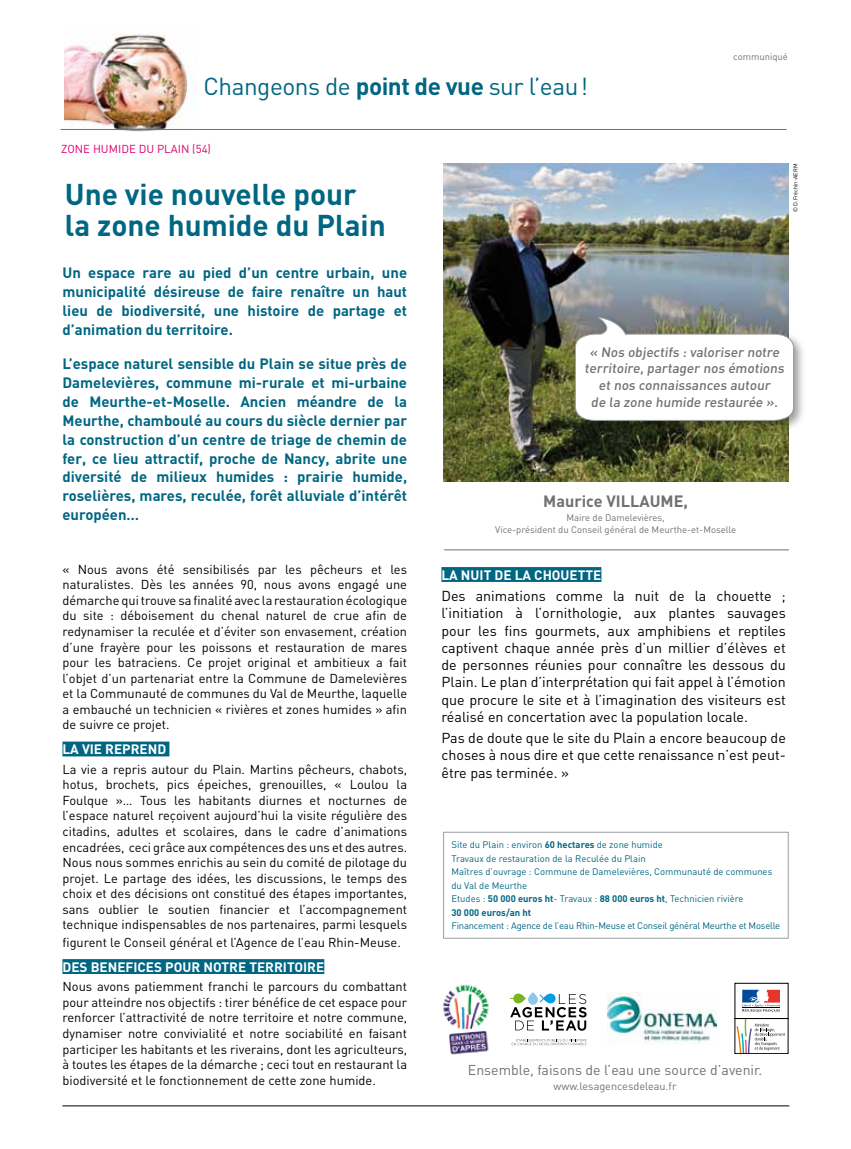
<style>
.page{position:relative;width:851px;height:1149px;background:#fff}
.page>*{position:absolute;margin:0;border:0;box-sizing:border-box;transform-origin:0 0}
.t1{font:700 29.7px/31px "DIN";color:#006682}
.t2{font:24.3px "DIN";letter-spacing:-.02em;color:#006682}
.t3{font:700 16.2px "DIN";color:#707172}
.t4{font:700 14.85px/18.9px "DIN";color:#006682;text-align:justify}
.t5{font:14.25px/17.2px "DIN";color:#000;text-align:justify}
.t6{font:14.1px "DIN";color:#707172}
.t7{font:500 13.5px/16.6px "DIN";color:#707172;text-align:center}
.t8{font:700 13.5px "DIN";color:#fff}
.t9{font:12.9px/15.6px "DIN";color:#000;text-align:justify}
.t10{font:11.4px "DIN";color:#dc006b}
.t11{font:10.8px "DIN";color:#707172}
.t12{font:9.45px/13.5px "DIN";color:#006682}
.t13{font:9.45px/12.1px "DIN";color:#707172;text-align:center}
.t14{font:9.45px "DIN";letter-spacing:-.02em;color:#006682}
.t15{font:5.7px "DIN";color:#000}
.s1{font-weight:700}
</style>
<div class="page">
<div style="left:443px;top:831px;width:345px;height:107px;border:1px solid #9d9fa0"></div>
<img style="left:443px;top:163px;width:345px;height:319px">
<img style="left:65px;top:33px;width:124px;height:98px">
<hr style="left:61px;top:129px;width:725px;height:1px;background:#707172">
<hr style="left:62px;top:1105px;width:727px;height:1px;background:#000">
<div style="left:62px;top:741px;width:107px;height:15px;background:#006682"></div>
<div style="left:62px;top:958px;width:262px;height:15px;background:#006682"></div>
<div style="left:441px;top:567px;width:160px;height:14px;background:#006682"></div>
<hr style="left:444px;top:549px;width:344px;height:1px;background:#707172">
<img style="left:443px;top:984px;width:46px;height:71px">
<img style="left:607px;top:992px;width:109px;height:52px">
<svg style="left:510px;top:993px;width:76px;height:37px"></svg>
<svg style="left:511px;top:1038px;width:75px;height:6px"></svg>
<div style="left:734px;top:982px;width:54px;height:36px;background:#fff;border:1px solid #000"></div>
<svg style="left:742px;top:989px;width:38px;height:22px"></svg>
<svg style="left:736px;top:1018px;width:48px;height:35px"></svg>
<div style="left:571px;top:313px;width:235px;height:120px;background:#000;opacity:.4"></div>
<svg style="left:575px;top:317px;width:218px;height:103px"></svg>
<h2 class="t2" style="left:203px;top:71px;width:386px">Changeons de <span class="s1">point de vue</span> sur l’eau!</h2>
<p class="t10" style="left:61px;top:142px;width:151px">ZONE HUMIDE DU PLAIN (54)</p>
<h1 class="t1" style="left:65px;top:178px;width:322px">Une vie nouvelle pour la zone humide du Plain</h1>
<p class="t13" style="left:733px;top:51px;width:56px">communiqué</p>
<p class="t15" style="left:791px;top:212px;width:50px;rotate:-90deg">© D.Fréchin-AERM</p>
<p class="t4" style="left:62px;top:262px;width:346px">Un espace rare au pied d’un centre urbain, une municipalité désireuse de faire renaître un haut lieu de biodiversité, une histoire de partage et d’animation du territoire.</p>
<p class="t4" style="left:62px;top:353px;width:346px">L’espace naturel sensible du Plain se situe près de Damelevières, commune mi-rurale et mi-urbaine de Meurthe-et-Moselle. Ancien méandre de la Meurthe, chamboulé au cours du siècle dernier par la construction d’un centre de triage de chemin de fer, ce lieu attractif, proche de Nancy, abrite une diversité de milieux humides : prairie humide, roselières, mares, reculée, forêt alluviale d’intérêt européen…</p>
<p class="t9" style="left:62px;top:561px;width:346px">« Nous avons été sensibilisés par les pêcheurs et les naturalistes. Dès les années 90, nous avons engagé une démarche qui trouve sa finalité avec la restauration écologique du site : déboisement du chenal naturel de crue afin de redynamiser la reculée et d’éviter son envasement, création d’une frayère pour les poissons et restauration de mares pour les batraciens. Ce projet original et ambitieux a fait l’objet d’un partenariat entre la Commune de Damelevières et la Communauté de communes du Val de Meurthe, laquelle a embauché un technicien « rivières et zones humides » afin de suivre ce projet.</p>
<p class="t8" style="left:62px;top:740px;width:105px">LA VIE REPREND</p>
<p class="t9" style="left:62px;top:760px;width:346px">La vie a repris autour du Plain. Martins pêcheurs, chabots, hotus, brochets, pics épeiches, grenouilles, « Loulou la Foulque »… Tous les habitants diurnes et nocturnes de l’espace naturel reçoivent aujourd’hui la visite régulière des citadins, adultes et scolaires, dans le cadre d’animations encadrées, ceci grâce aux compétences des uns et des autres.<br>Nous nous sommes enrichis au sein du comité de pilotage du projet. Le partage des idées, les discussions, le temps des choix et des décisions ont constitué des étapes importantes, sans oublier le soutien financier et l’accompagnement technique indispensables de nos partenaires, parmi lesquels</p>
<p class="t9" style="left:62px;top:933px;width:340px">figurent le Conseil général et l’Agence de l’eau Rhin-Meuse.</p>
<p class="t8" style="left:62px;top:957px;width:263px">DES BENEFICES POUR NOTRE TERRITOIRE</p>
<p class="t9" style="left:62px;top:978px;width:346px">Nous avons patiemment franchi le parcours du combattant pour atteindre nos objectifs : tirer bénéfice de cet espace pour renforcer l’attractivité de notre territoire et notre commune, dynamiser notre convivialité et notre sociabilité en faisant participer les habitants et les riverains, dont les agriculteurs, à toutes les étapes de la démarche ; ceci tout en restaurant la biodiversité et le fonctionnement de cette zone humide.</p>
<p class="t7" style="left:584px;top:343px;width:203px">« Nos objectifs : valoriser notre territoire, partager nos émotions et nos connaissances autour<br>de la zone humide restaurée ».</p>
<p class="t3" style="left:543px;top:490px;width:146px">Maurice VILLAUME,</p>
<p class="t13" style="left:495px;top:511px;width:242px">Maire de Damelevières,<br>Vice-président du Conseil général de Meurthe-et-Moselle</p>
<p class="t8" style="left:441px;top:566px;width:161px">LA NUIT DE LA CHOUETTE</p>
<p class="t5" style="left:441px;top:586px;width:346px">Des animations comme la nuit de la chouette ; l’initiation à l’ornithologie, aux plantes sauvages pour les fins gourmets, aux amphibiens et reptiles captivent chaque année près d’un millier d’élèves et de personnes réunies pour connaître les dessous du Plain. Le plan d’interprétation qui fait appel à l’émotion que procure le site et à l’imagination des visiteurs est réalisé en concertation avec la population locale.</p>
<p class="t5" style="left:441px;top:728px;width:346px">Pas de doute que le site du Plain a encore beaucoup de choses à nous dire et que cette renaissance n’est peut&shy;être pas terminée. »</p>
<p class="t12" style="left:451px;top:837px;width:322px">Site du Plain : environ <span class="s1">60 hectares</span> de zone humide<br>Travaux de restauration de la Reculée du Plain<br>Maîtres d’ouvrage : Commune de Damelevières, Communauté de communes du Val de Meurthe<br>Etudes : <span class="s1">50 000 euros ht</span>- Travaux : <span class="s1">88 000 euros ht</span>, Technicien rivière<br><span class="s1">30 000 euros/an ht</span></p>
<p class="t14" style="left:451px;top:919px;width:330px">Financement : Agence de l’eau Rhin-Meuse et Conseil général Meurthe et Moselle</p>
<p class="t6" style="left:468px;top:1060px;width:296px">Ensemble, faisons de l’eau une source d’avenir.</p>
<p class="t11" style="left:553px;top:1079px;width:124px">www.lesagencesdeleau.fr</p>
</div>
